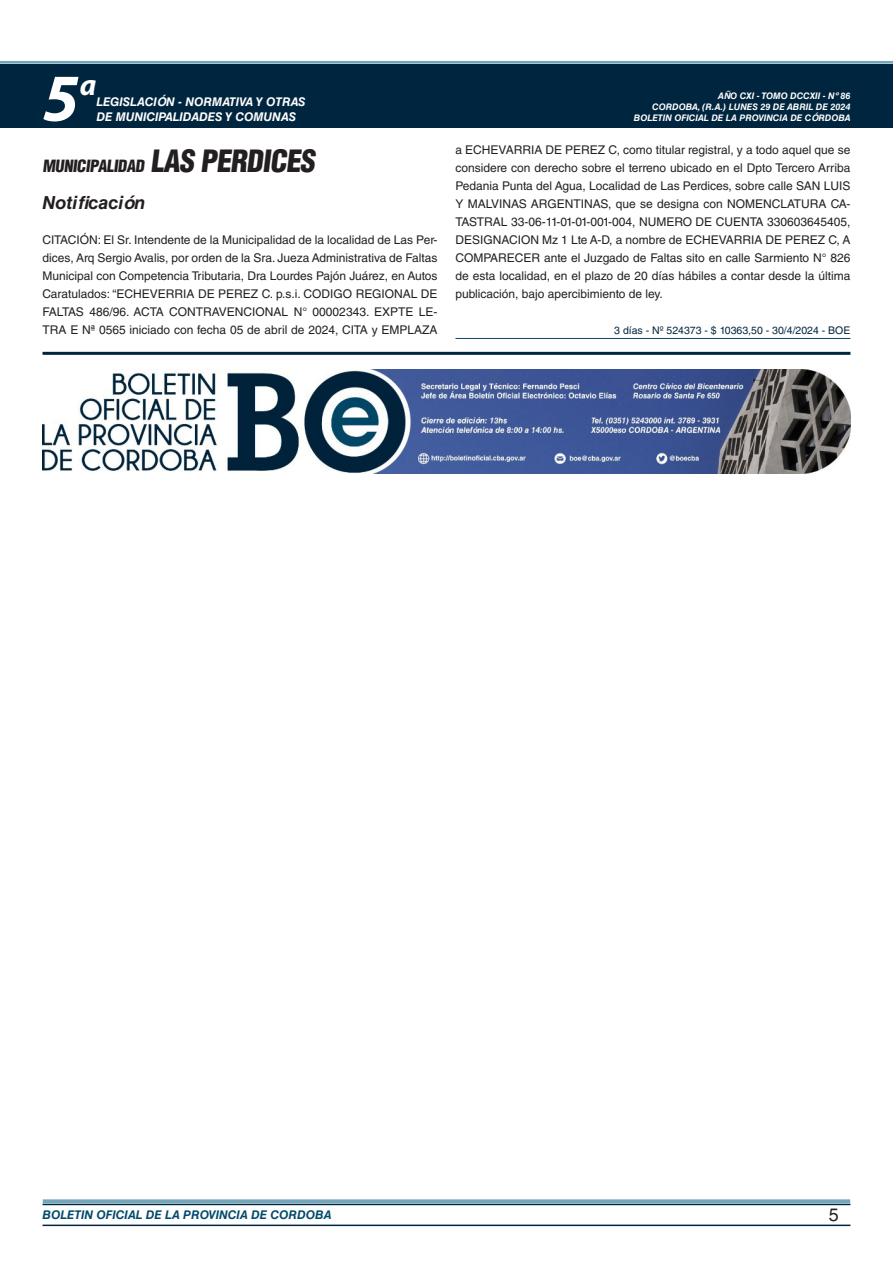
<style>
.page{position:relative;width:893px;height:1263px;background:#fff}
.page>*{position:absolute;margin:0;border:0;box-sizing:border-box;transform-origin:0 0}
.t1{font:italic 700 67.5px "Myriad Pro";color:#fff}
.t2{font:italic 700 30px "Myriad Pro";color:#fff}
.NOMBRE_DE_MINISTERIO{font:italic 700 18px "Helvetica LT Std";color:#231f20}
.t3{font:18px "Helvetica LT Std";color:#231f20}
.BASE{font:900 condensed 16.5px "Helvetica LT Std";color:#231f20}
.TEXTO_BASE{font:12px/18px "Helvetica LT Std";color:#231f20;text-align:justify}
.t4{font:italic 700 12px "Helvetica LT Std";color:#fff}
.t5{font:italic 700 12px "Helvetica LT Std";color:#004b6c}
.FECHA_DE_VENCIMIENTO{font:10.5px "Helvetica LT Std";color:#00263f}
.t6{font:italic 700 9px/10.8px "Helvetica LT Std";color:#fff;text-align:right}
.s1{font-size:30px}
</style>
<div class="page">
<div style="left:0;top:61px;width:893px;height:6px;background:#fff;opacity:.75"></div>
<div style="left:0;top:64px;width:893px;height:64px;background:#00263f"></div>
<hr style="left:43px;top:1224px;width:807px;height:2px;background:#00263f">
<div style="left:42px;top:1198px;width:809px;height:8px;background:#fff;opacity:.75"></div>
<hr style="left:455px;top:338px;width:395px;height:1px;background:#004b6c">
<hr style="left:43px;top:352px;width:807px;height:3px;background:#00263f">
<img style="left:43px;top:370px;width:807px;height:103px">
<h1 class="t1" style="left:43px;top:54px;width:38px">5</h1>
<h2 class="t2" style="left:80px;top:66px;width:18px">a</h2>
<p class="t4" style="left:96px;top:95px;width:211px">LEGISLACIÓN - NORMATIVA Y OTRAS</p>
<p class="t4" style="left:96px;top:109px;width:201px">DE MUNICIPALIDADES Y COMUNAS</p>
<p class="BASE" style="left:43px;top:155px;width:279px">MUNICIPALIDAD <span class="s1">LAS PERDICES</span></p>
<p class="NOMBRE_DE_MINISTERIO" style="left:43px;top:192px;width:105px">Notificación</p>
<p class="TEXTO_BASE" style="left:43px;top:231px;width:396px">CITACIÓN: El Sr. Intendente de la Municipalidad de la localidad de Las Per&shy;dices, Arq Sergio Avalis, por orden de la Sra. Jueza Administrativa de Faltas Municipal con Competencia Tributaria, Dra Lourdes Pajón Juárez, en Autos Caratulados: “ECHEVERRIA DE PEREZ C. p.s.i. CODIGO REGIONAL DE FALTAS 486/96. ACTA CONTRAVENCIONAL N° 00002343. EXPTE LE-TRA E Nª 0565 iniciado con fecha 05 de abril de 2024, CITA y EMPLAZA</p>
<p class="t6" style="left:634px;top:91px;width:218px">AÑO CXI - TOMO DCCXII - Nº 86<br>CORDOBA, (R.A.) LUNES 29 DE ABRIL DE 2024<br>BOLETIN OFICIAL DE LA PROVINCIA DE CÓRDOBA</p>
<p class="TEXTO_BASE" style="left:455px;top:141px;width:396px">a ECHEVARRIA DE PEREZ C, como titular registral, y a todo aquel que se considere con derecho sobre el terreno ubicado en el Dpto Tercero Arriba Pedania Punta del Agua, Localidad de Las Perdices, sobre calle SAN LUIS Y MALVINAS ARGENTINAS, que se designa con NOMENCLATURA CA-TASTRAL 33-06-11-01-01-001-004, NUMERO DE CUENTA 330603645405, DESIGNACION Mz 1 Lte A-D, a nombre de ECHEVARRIA DE PEREZ C, A COMPARECER ante el Juzgado de Faltas sito en calle Sarmiento N° 826 de esta localidad, en el plazo de 20 días hábiles a contar desde la última publicación, bajo apercibimiento de ley.</p>
<p class="FECHA_DE_VENCIMIENTO" style="left:614px;top:324px;width:238px">3 días - Nº 524373 - $ 10363,50 - 30/4/2024 - BOE</p>
<p class="t5" style="left:43px;top:1208px;width:290px">BOLETIN OFICIAL DE LA PROVINCIA DE CORDOBA</p>
<h3 class="t3" style="left:829px;top:1204px;width:12px">5</h3>
</div>
